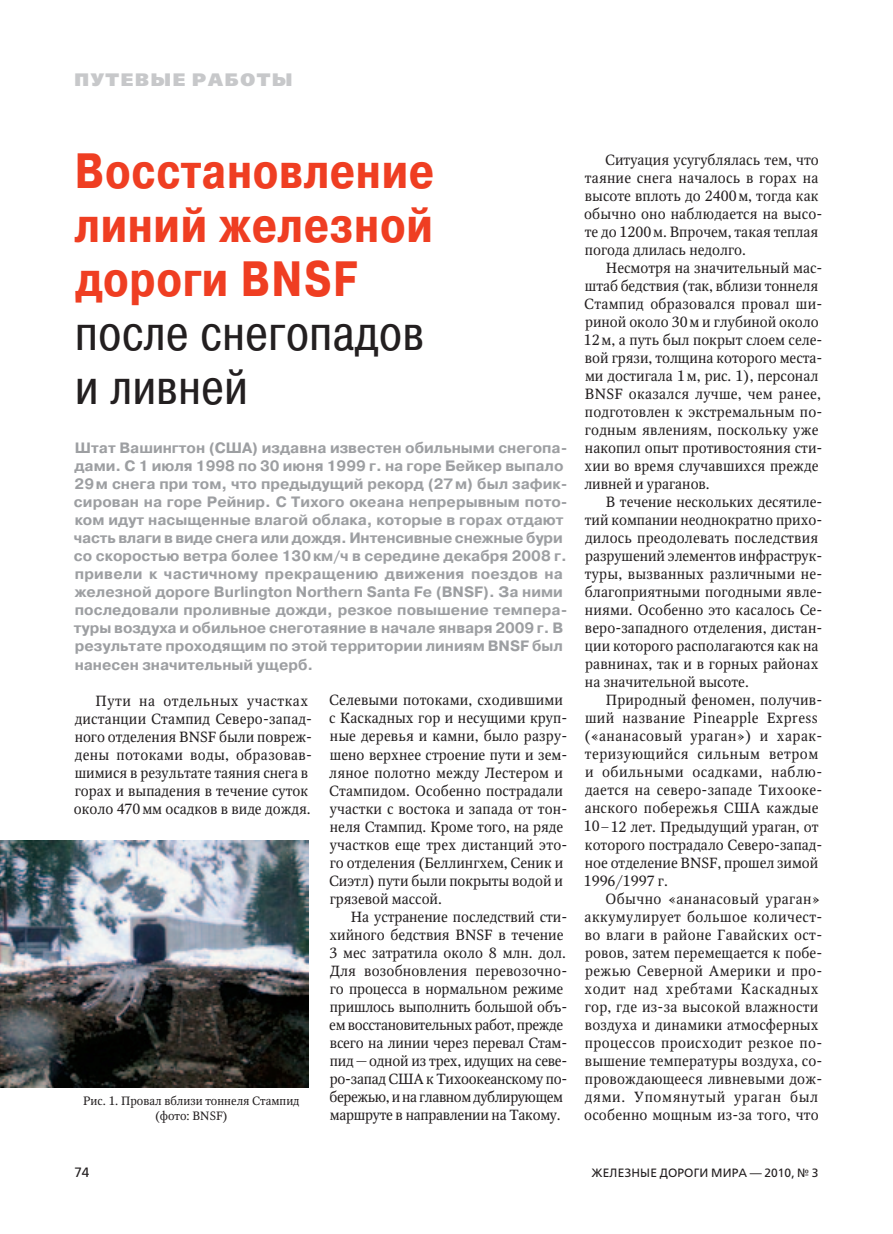
<style>
.page{position:relative;width:893px;height:1234px;background:#fff}
.page>*{position:absolute;margin:0;border:0;box-sizing:border-box;transform-origin:0 0}
.t1{font:700 49.5px/54px "Pragmatica Cond";color:#ef3e22;text-align:justify}
.t2{font:49.5px/54px "Pragmatica Cond";color:#231f20}
.t3{font:800 18px "Free Set";letter-spacing:.09em;color:#c7c8ca}
.t4{font:700 15px/18px "Pragmatica";color:#9d9fa2}
.t5{font:14.7px/18px "Octava";letter-spacing:.005em;color:#231f20}
.t6{font:14.7px/18px "Octava";letter-spacing:.025em;color:#231f20}
.t7{font:13.5px "Free Set";color:#231f20}
.t8{font:12px/15px "Octava";color:#231f20;text-align:center}
.t9{font:12px "Free Set";letter-spacing:.01em;color:#231f20}
</style>
<div class="page">
<img style="left:0;top:840px;width:308px;height:247px">
<p class="t3" style="left:74px;top:68px;width:219px">Путевые работы</p>
<h1 class="t1" style="left:74px;top:147px;width:362px">Восстановление линий железной дороги BNSF</h1>
<h1 class="t2" style="left:75px;top:305px;width:351px">после снегопадов и ливней</h1>
<p class="t4" style="left:74px;top:439px;width:495px">Штат Вашингтон (США) издавна известен обильными снегопа&shy;дами. С 1 июля 1998 по 30 июня 1999 г. на горе Бейкер выпало 29м снега при том, что предыдущий рекорд (27м) был зафик&shy;сирован на горе Рейнир. С Тихого океана непрерывным пото&shy;ком идут насыщенные влагой облака, которые в горах отдают часть влаги в виде снега или дождя. Интенсивные снежные бури со скоростью ветра более 130км/ч в середине декабря 2008 г. привели к частичному прекращению движения поездов на железной дороге Burlington Northern Santa Fe (BNSF). За ними последовали проливные дожди, резкое повышение темпера&shy;туры воздуха и обильное снеготаяние в начале января 2009 г. В результате проходящим по этой территории линиям BNSF был нанесен значительный ущерб.</p>
<p class="t5" style="left:74px;top:691px;width:240px;text-indent:22px">Пути на отдельных участках дистанции Стампид Северо-запад&shy;ного отделения BNSF были повреж&shy;дены потоками воды, образовав&shy;шимися в результате таяния снега в горах и выпадения в течение суток около 470мм осадков в виде дождя.</p>
<p class="t5" style="left:329px;top:691px;width:240px">Селевыми потоками, сходившими с Каскадных гор и несущими круп&shy;ные деревья и камни, было разру&shy;шено верхнее строение пути и зем&shy;ляное полотно между Лестером и<br>Стампидом. Особенно пострадали участки с востока и запада от тон&shy;неля Стампид. Кроме того, на ряде участков еще трех дистанций это&shy;го отделения (Беллингхем, Сеник и<br>Сиэтл) пути были покрыты водой и грязевой массой.</p>
<p class="t5" style="left:329px;top:907px;width:240px;text-indent:21px">На устранение последствий сти&shy;хийного бедствия BNSF в течение 3 мес затратила около 8 млн. дол.<br>Для возобновления перевозочно&shy;го процесса в нормальном режиме пришлось выполнить большой объ&shy;ем восстановительных работ, прежде всего на линии через перевал Стам&shy;пид—одной из трех, идущих на севе&shy;ро-запад США к Тихоокеанскому по&shy;бережью, и на главном дублирующем маршруте в направлении на Такому.</p>
<p class="t8" style="left:83px;top:1092px;width:218px">Рис. 1. Провал вблизи тоннеля Стампид (фото: BNSF)</p>
<p class="t5" style="left:584px;top:151px;width:240px;text-indent:21px">Ситуация усугублялась тем, что таяние снега началось в горах на высоте вплоть до 2400м, тогда как обычно оно наблюдается на высо&shy;те до 1200м. Впрочем, такая теплая погода длилась недолго.</p>
<p class="t5" style="left:584px;top:259px;width:240px;text-indent:22px">Несмотря на значительный мас&shy;штаб бедствия (так, вблизи тоннеля<br>Стампид образовался провал ши&shy;риной около 30м и глубиной около<br>12м, а путь был покрыт слоем селе&shy;вой грязи, толщина которого места&shy;ми достигала 1м, рис. 1), персонал<br>BNSF оказался лучше, чем ранее, подготовлен к экстремальным по&shy;годным явлениям, поскольку уже накопил опыт противостояния сти&shy;хии во время случавшихся прежде ливней и ураганов.</p>
<p class="t5" style="left:585px;top:493px;width:239px;text-indent:21px">В течение нескольких десятиле&shy;тий компании неоднократно прихо&shy;дилось преодолевать последствия разрушений элементов инфраструк&shy;туры, вызванных различными не&shy;благоприятными погодными явле&shy;ниями. Особенно это касалось Се&shy;веро-западного отделения, дистан&shy;ции которого располагаются как на равнинах, так и в горных районах на значительной высоте.</p>
<p class="t5" style="left:584px;top:691px;width:240px;text-indent:22px">Природный феномен, получив&shy;ший название Pineapple Express («ананасовый ураган») и харак&shy;теризующийся сильным ветром и обильными осадками, наблю&shy;дается на северо-западе Тихооке&shy;анского побережья США каждые<br>10–12 лет. Предыдущий ураган, от которого пострадало Северо-запад&shy;ное отделение BNSF, прошел зимой<br>1996/1997 г.</p>
<p class="t6" style="left:584px;top:889px;width:240px;text-indent:21px">Обычно «ананасовый ураган» аккумулирует большое количест&shy;во влаги в районе Гавайских ост&shy;ровов, затем перемещается к побе&shy;режью Северной Америки и про&shy;ходит над хребтами Каскадных гор, где из‑за высокой влажности воздуха и динамики атмосферных процессов происходит резкое по&shy;вышение температуры воздуха, со&shy;провождающееся ливневыми дож&shy;дями. Упомянутый ураган был особенно мощным из‑за того, что</p>
<p class="t7" style="left:74px;top:1163px;width:17px">74</p>
<p class="t9" style="left:591px;top:1165px;width:229px">Железные дороги мира — 2010, № 3</p>
</div>
